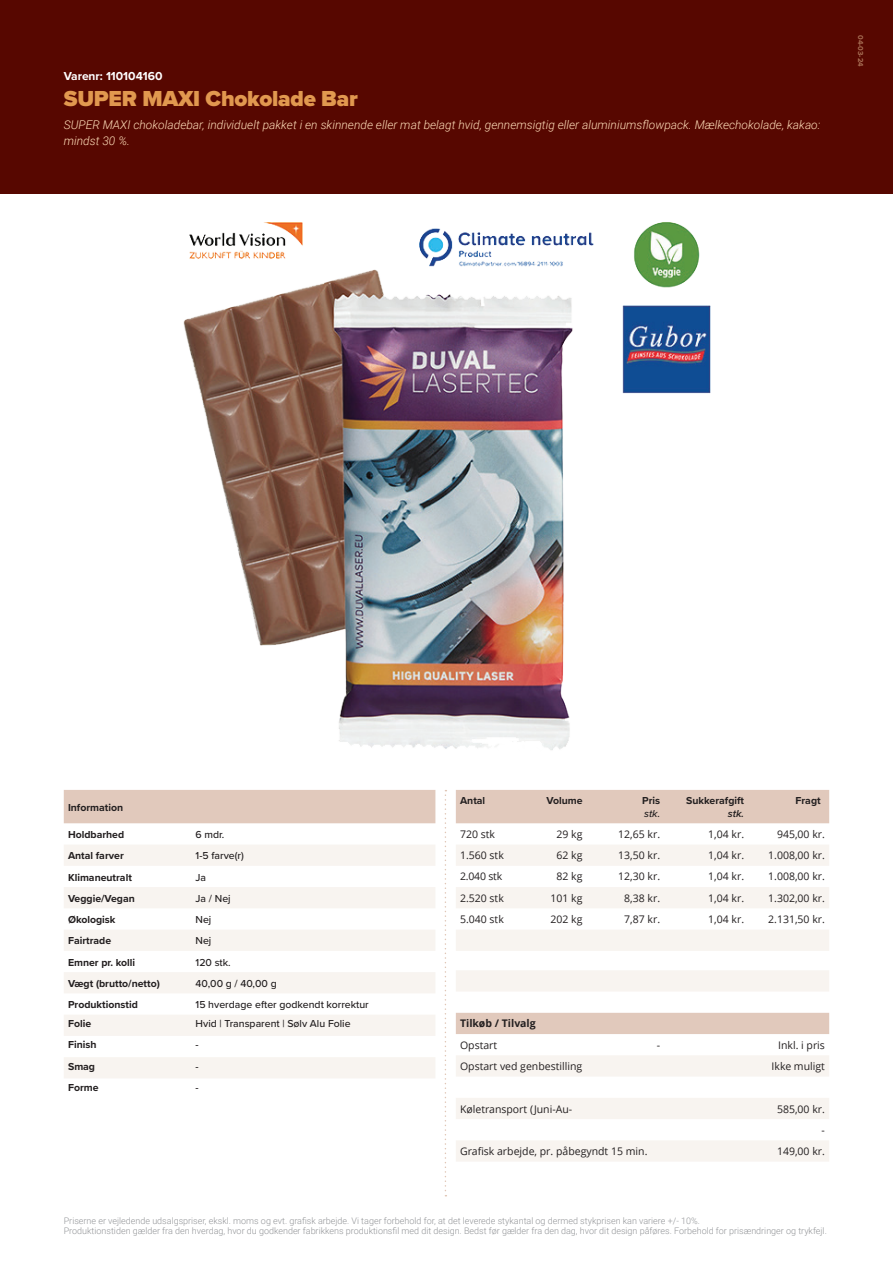
<style>
.page{position:relative;width:893px;height:1263px;background:#fff}
.page>*{position:absolute;margin:0;border:0;box-sizing:border-box;transform-origin:0 0}
.t1{font:900 22.5px "Proxima Nova";letter-spacing:-.01em;color:#e1984f}
.t2{font:italic 300 12px/16.5px "Roboto";color:#fddbb7}
.t3{font:700 12px "Proxima Nova";color:#fff}
.t4{font:10.5px/21.3px "Open Sans";color:#231f20;text-align:right}
.t5{font:700 10.5px "Proxima Nova";color:#231f20}
.t6{font:500 10.5px "Proxima Nova";color:#231f20}
.t7{font:700 10.5px "Open Sans";color:#231f20}
.t8{font:italic 500 10.5px "Proxima Nova";color:#231f20}
.t9{font:italic 600 10.5px "Proxima Nova";color:#231f20}
.t10{font:300 9px/10.8px "Roboto";color:#939598}
.t11{font:700 7.5px "Proxima Nova";color:#a66d53}
</style>
<div class="page">
<div style="left:0;top:0;width:893px;height:193px;background:#570700"></div>
<div style="left:64px;top:790px;width:371px;height:33px;background:#e1c9bc"></div>
<svg style="left:64px;top:845px;width:371px;height:233px;fill:#f8f4f0"></svg>
<div style="left:456px;top:790px;width:373px;height:34px;background:#e1c9bc"></div>
<svg style="left:456px;top:845px;width:373px;height:316px;fill:#f8f4f0"></svg>
<img style="left:183px;top:222px;width:528px;height:528px">
<svg style="left:445px;top:790px;width:1px;height:406px"></svg>
<h2 class="t3" style="left:64px;top:67px;width:100px">Varenr: 110104160</h2>
<h1 class="t1" style="left:64px;top:81px;width:296px">SUPER MAXI Chokolade Bar</h1>
<h2 class="t2" style="left:64px;top:116px;width:758px">SUPER MAXI chokoladebar, individuelt pakket i en skinnende eller mat belagt hvid, gennemsigtig eller aluminiumsflowpack. Mælkechokolade, kakao: mindst 30 %.</h2>
<p class="t11" style="left:866px;top:35px;width:33px;rotate:90deg">04-03-24</p>
<p class="t5" style="left:68px;top:799px;width:57px">Information</p>
<p class="t5" style="left:68px;top:827px;width:58px">Holdbarhed</p>
<p class="t6" style="left:196px;top:827px;width:30px">6 mdr.</p>
<p class="t5" style="left:68px;top:848px;width:57px">Antal farver</p>
<p class="t6" style="left:196px;top:848px;width:50px">1-5 farve(r)</p>
<p class="t5" style="left:68px;top:869px;width:65px">Klimaneutralt</p>
<p class="t6" style="left:196px;top:869px;width:12px">Ja</p>
<p class="t5" style="left:68px;top:890px;width:68px">Veggie/Vegan</p>
<p class="t6" style="left:196px;top:890px;width:37px">Ja / Nej</p>
<p class="t5" style="left:68px;top:912px;width:49px">Økologisk</p>
<p class="t6" style="left:196px;top:912px;width:17px">Nej</p>
<p class="t5" style="left:68px;top:933px;width:45px">Fairtrade</p>
<p class="t6" style="left:196px;top:933px;width:17px">Nej</p>
<p class="t5" style="left:68px;top:954px;width:69px">Emner pr. kolli</p>
<p class="t6" style="left:196px;top:954px;width:37px">120 stk.</p>
<p class="t5" style="left:68px;top:975px;width:93px">Vægt (brutto/netto)</p>
<p class="t6" style="left:196px;top:975px;width:83px">40,00 g / 40,00 g</p>
<p class="t5" style="left:68px;top:997px;width:71px">Produktionstid</p>
<p class="t6" style="left:196px;top:997px;width:175px">15 hverdage efter godkendt korrektur</p>
<p class="t5" style="left:68px;top:1016px;width:25px">Folie</p>
<p class="t6" style="left:196px;top:1016px;width:157px">Hvid | Transparent | Sølv Alu Folie</p>
<p class="t5" style="left:68px;top:1037px;width:30px">Finish</p>
<p class="t6" style="left:196px;top:1037px;width:5px">-</p>
<p class="t5" style="left:68px;top:1058px;width:29px">Smag</p>
<p class="t6" style="left:196px;top:1058px;width:5px">-</p>
<p class="t5" style="left:68px;top:1080px;width:32px">Forme</p>
<p class="t6" style="left:196px;top:1080px;width:5px">-</p>
<p class="t5" style="left:460px;top:793px;width:27px">Antal</p>
<p class="t5" style="left:546px;top:793px;width:38px">Volume</p>
<p class="t5" style="left:642px;top:793px;width:19px">Pris</p>
<p class="t8" style="left:644px;top:806px;width:18px">stk.</p>
<p class="t5" style="left:686px;top:793px;width:59px">Sukkerafgift</p>
<p class="t9" style="left:728px;top:806px;width:18px">stk.</p>
<p class="t5" style="left:795px;top:793px;width:27px">Fragt</p>
<p class="t4" style="left:460px;top:823px;width:36px">720 stk</p>
<p class="t4" style="left:557px;top:823px;width:28px">29 kg</p>
<p class="t4" style="left:618px;top:823px;width:43px">12,65 kr.</p>
<p class="t4" style="left:708px;top:823px;width:37px">1,04 kr.</p>
<p class="t4" style="left:777px;top:823px;width:49px">945,00 kr.</p>
<p class="t4" style="left:460px;top:844px;width:45px">1.560 stk</p>
<p class="t4" style="left:557px;top:844px;width:28px">62 kg</p>
<p class="t4" style="left:618px;top:844px;width:43px">13,50 kr.</p>
<p class="t4" style="left:708px;top:844px;width:37px">1,04 kr.</p>
<p class="t4" style="left:768px;top:844px;width:58px">1.008,00 kr.</p>
<p class="t4" style="left:460px;top:866px;width:44px">2.040 stk</p>
<p class="t4" style="left:557px;top:866px;width:28px">82 kg</p>
<p class="t4" style="left:618px;top:866px;width:43px">12,30 kr.</p>
<p class="t4" style="left:708px;top:866px;width:37px">1,04 kr.</p>
<p class="t4" style="left:768px;top:866px;width:58px">1.008,00 kr.</p>
<p class="t4" style="left:460px;top:887px;width:45px">2.520 stk</p>
<p class="t4" style="left:551px;top:887px;width:34px">101 kg</p>
<p class="t4" style="left:624px;top:887px;width:37px">8,38 kr.</p>
<p class="t4" style="left:708px;top:887px;width:37px">1,04 kr.</p>
<p class="t4" style="left:768px;top:887px;width:58px">1.302,00 kr.</p>
<p class="t4" style="left:460px;top:908px;width:45px">5.040 stk</p>
<p class="t4" style="left:551px;top:908px;width:34px">202 kg</p>
<p class="t4" style="left:624px;top:908px;width:37px">7,87 kr.</p>
<p class="t4" style="left:708px;top:908px;width:37px">1,04 kr.</p>
<p class="t4" style="left:768px;top:908px;width:58px">2.131,50 kr.</p>
<p class="t7" style="left:460px;top:1016px;width:77px">Tilkøb / Tilvalg</p>
<p class="t4" style="left:460px;top:1034px;width:39px">Opstart</p>
<p class="t4" style="left:657px;top:1034px;width:5px">-</p>
<p class="t4" style="left:778px;top:1034px;width:48px">Inkl. i pris</p>
<p class="t4" style="left:460px;top:1055px;width:124px">Opstart ved genbestilling</p>
<p class="t4" style="left:772px;top:1055px;width:55px">Ikke muligt</p>
<p class="t4" style="left:460px;top:1098px;width:114px">Køletransport (Juni-Au-</p>
<p class="t4" style="left:777px;top:1098px;width:49px">585,00 kr. -</p>
<p class="t4" style="left:460px;top:1140px;width:189px">Grafisk arbejde, pr. påbegyndt 15 min.</p>
<p class="t4" style="left:777px;top:1140px;width:49px">149,00 kr.</p>
<p class="t10" style="left:64px;top:1214px;width:764px">Priserne er vejledende udsalgspriser, ekskl. moms og evt. grafisk arbejde. Vi tager forbehold for, at det leverede stykantal og dermed stykprisen kan variere +/- 10%.<br>Produktionstiden gælder fra den hverdag, hvor du godkender fabrikkens produktionsfil med dit design. Bedst før gælder fra den dag, hvor dit design påføres. Forbehold for prisændringer og trykfejl.</p>
</div>
